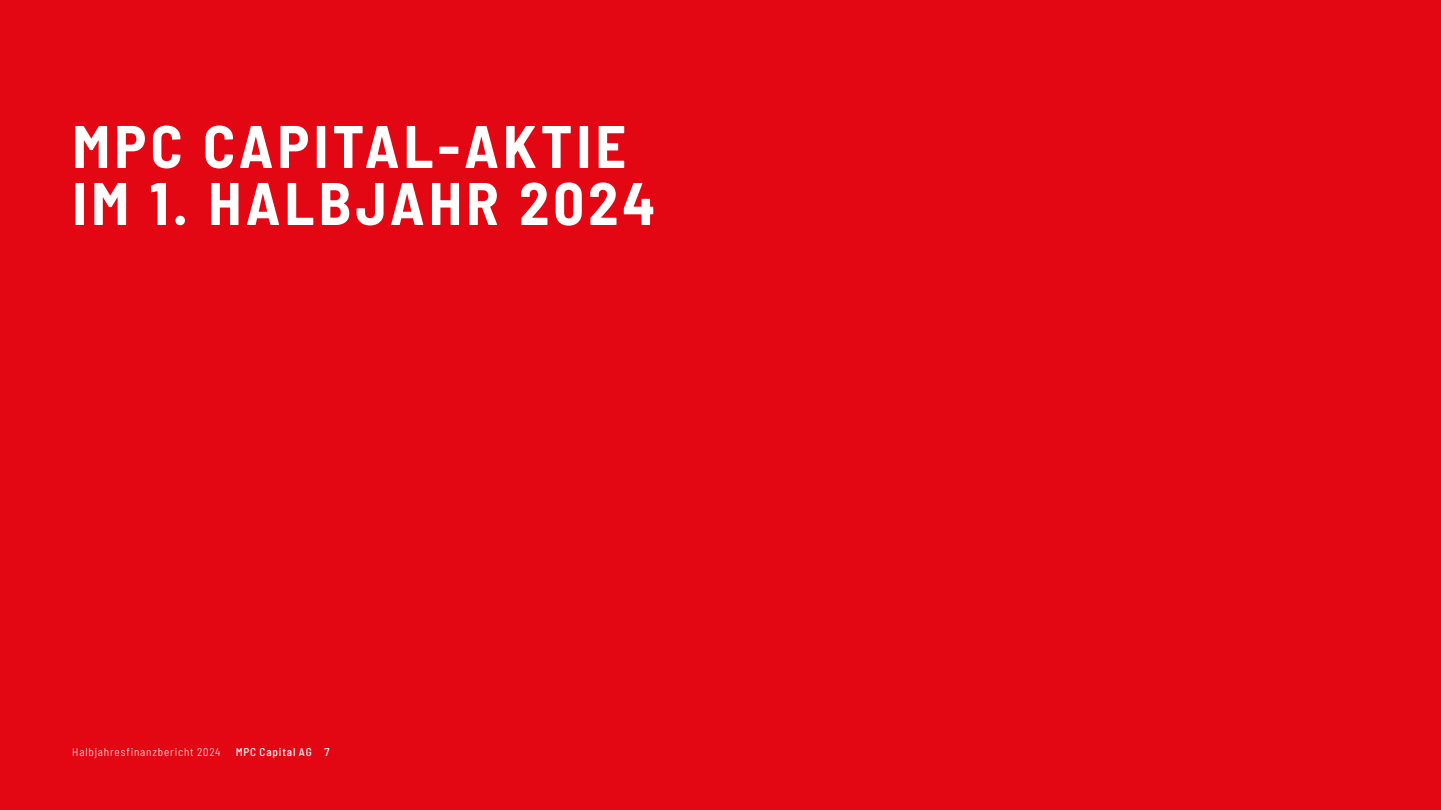
<style>
.page{position:relative;width:1441px;height:810px;background:#fff}
.page>*{position:absolute;margin:0;border:0;box-sizing:border-box;transform-origin:0 0}
.t1{font:700 semi-condensed 60px/57px "Barlow";letter-spacing:.07em;color:#fff}
.t2{font:300 semi-condensed 11.25px "Barlow";letter-spacing:.075em;color:#fff}
.t3{font:500 semi-condensed 11.25px "Barlow";letter-spacing:.075em;color:#fff}
</style>
<div class="page">
<div style="left:0;top:0;width:1440px;height:810px;background:#e30613"></div>
<p class="t1" style="left:72px;top:114px;width:584px">MPC CAPITAL-AKTIE<br>IM 1. HALBJAHR 2024</p>
<p class="t2" style="left:72px;top:744px;width:150px">Halbjahresfinanzbericht 2024</p>
<p class="t3" style="left:236px;top:744px;width:95px">MPC Capital AG 7</p>
</div>
